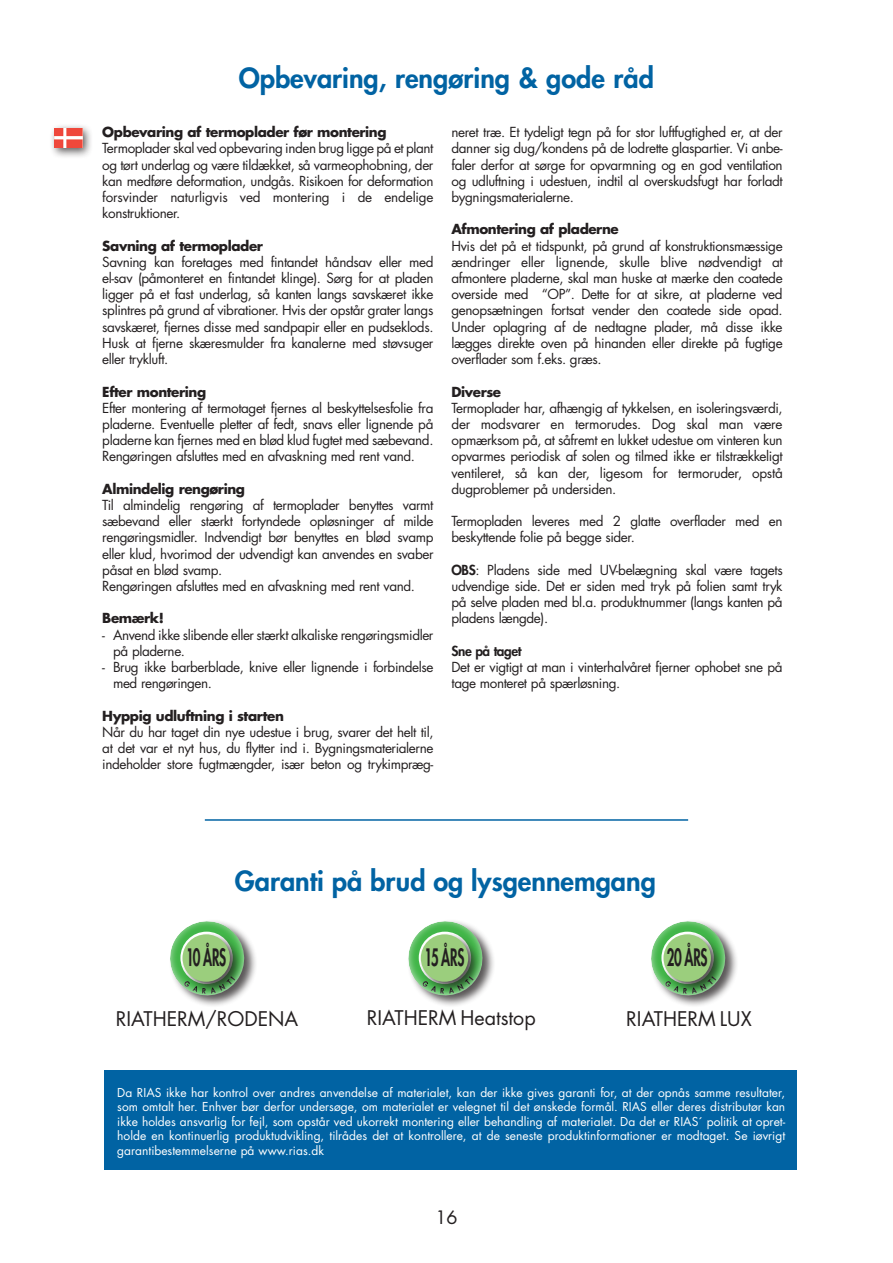
<style>
.page{position:relative;width:893px;height:1263px;background:#fff}
.page>*{position:absolute;margin:0;border:0;box-sizing:border-box;transform-origin:0 0}
.Normal{font:800 27px "Futura Std";color:#0163a3}
.t1{font:800 23.4px "Futura Std";letter-spacing:-.03em;color:#231f20;scale:.57 1}
.Normal-2{font:19.65px "Futura Std";color:#231f20}
.t2{font:18px "Futura Std";color:#231f20}
.Side_12_brød{font:13.5px/16.2px "Futura Std";letter-spacing:-.03em;color:#231f20;text-align:justify}
.Side_12_brød-2{font:700 13.5px "Futura Std";letter-spacing:-.03em;color:#231f20}
.Side_12_brød-3{font:800 13.5px "Futura Std";letter-spacing:-.03em;color:#231f20}
.Normal-3{font:12px/14.4px "Futura Std";color:#fff;text-align:justify}
.s1{font-weight:800}
</style>
<div class="page">
<div style="left:104px;top:1070px;width:692px;height:100px;background:#0163a3"></div>
<div style="left:49px;top:123px;width:45px;height:36px;background:#231f20;opacity:.75"></div>
<img style="left:54px;top:128px;width:28px;height:20px">
<svg style="left:170px;top:921px;width:86px;height:85px"></svg>
<div style="left:181px;top:932px;width:62px;height:62px;background:#231f20;opacity:.75"></div>
<div style="left:182px;top:934px;width:48px;height:48px;background:#9bce7d;border-radius:50%"></div>
<svg style="left:408px;top:921px;width:86px;height:85px"></svg>
<div style="left:419px;top:932px;width:62px;height:62px;background:#231f20;opacity:.75"></div>
<div style="left:421px;top:934px;width:47px;height:48px;background:#9bce7d;border-radius:50%"></div>
<svg style="left:651px;top:921px;width:86px;height:85px"></svg>
<div style="left:662px;top:932px;width:62px;height:62px;background:#231f20;opacity:.75"></div>
<div style="left:663px;top:934px;width:48px;height:48px;background:#9bce7d;border-radius:50%"></div>
<hr style="left:205px;top:819px;width:483px;height:2px;background:#0163a3">
<p class="Normal" style="left:239px;top:60px;width:417px">Opbevaring, rengøring &amp; gode råd</p>
<p class="Side_12_brød-2" style="left:102px;top:123px;width:286px">Opbevaring af termoplader før montering</p>
<p class="Side_12_brød" style="left:102px;top:141px;width:333px">Termoplader skal ved opbevaring inden brug ligge på et plant og tørt underlag og være tildækket, så varmeophobning, der kan medføre deformation, undgås. Risikoen for deformation forsvinder naturligvis ved montering i de endelige konstruktioner.</p>
<p class="Side_12_brød-2" style="left:102px;top:237px;width:162px">Savning af termoplader</p>
<p class="Side_12_brød" style="left:102px;top:254px;width:333px">Savning kan foretages med fintandet håndsav eller med el-sav (påmonteret en fintandet klinge). Sørg for at pladen ligger på et fast underlag, så kanten langs savskæret ikke splintres på grund af vibrationer. Hvis der opstår grater langs savskæret, fjernes disse med sandpapir eller en pudseklods.<br>Husk at fjerne skæresmulder fra kanalerne med støvsuger eller trykluft.</p>
<p class="Side_12_brød-2" style="left:102px;top:382px;width:105px">Efter montering</p>
<p class="Side_12_brød" style="left:102px;top:400px;width:333px">Efter montering af termotaget fjernes al beskyttelsesfolie fra pladerne. Eventuelle pletter af fedt, snavs eller lignende på pladerne kan fjernes med en blød klud fugtet med sæbevand.<br>Rengøringen afsluttes med en afvaskning med rent vand.</p>
<p class="Side_12_brød-2" style="left:102px;top:480px;width:144px">Almindelig rengøring</p>
<p class="Side_12_brød" style="left:102px;top:497px;width:333px">Til almindelig rengøring af termoplader benyttes varmt sæbevand eller stærkt fortyndede opløsninger af milde rengøringsmidler. Indvendigt bør benyttes en blød svamp eller klud, hvorimod der udvendigt kan anvendes en svaber påsat en blød svamp.</p>
<p class="Side_12_brød" style="left:102px;top:578px;width:314px">Rengøringen afsluttes med en afvaskning med rent vand.</p>
<p class="Side_12_brød-2" style="left:102px;top:609px;width:63px">Bemærk!</p>
<p class="Side_12_brød" style="left:113px;top:627px;width:322px;text-indent:-11px">- Anvend ikke slibende eller stærkt alkaliske rengøringsmidler på pladerne.</p>
<p class="Side_12_brød" style="left:113px;top:659px;width:322px;text-indent:-11px">- Brug ikke barberblade, knive eller lignende i forbindelse med rengøringen.</p>
<p class="Side_12_brød-2" style="left:102px;top:706px;width:183px">Hyppig udluftning i starten</p>
<p class="Side_12_brød" style="left:102px;top:724px;width:333px">Når du har taget din nye udestue i brug, svarer det helt til, at det var et nyt hus, du flytter ind i. Bygningsmaterialerne indeholder store fugtmængder, især beton og trykimpræg-</p>
<p class="Side_12_brød" style="left:451px;top:124px;width:333px">neret træ. Et tydeligt tegn på for stor luftfugtighed er, at der danner sig dug/kondens på de lodrette glaspartier. Vi anbe&shy;faler derfor at sørge for opvarmning og en god ventilation og udluftning i udestuen, indtil al overskudsfugt har forladt bygningsmaterialerne.</p>
<p class="Side_12_brød-2" style="left:451px;top:220px;width:169px">Afmontering af pladerne</p>
<p class="Side_12_brød" style="left:451px;top:238px;width:333px">Hvis det på et tidspunkt, på grund af konstruktionsmæssige ændringer eller lignende, skulle blive nødvendigt at afmontere pladerne, skal man huske at mærke den coatede overside med “OP”. Dette for at sikre, at pladerne ved genopsætningen fortsat vender den coatede side opad.<br>Under oplagring af de nedtagne plader, må disse ikke lægges direkte oven på hinanden eller direkte på fugtige overflader som f.eks. græs.</p>
<p class="Side_12_brød-2" style="left:451px;top:382px;width:51px">Diverse</p>
<p class="Side_12_brød" style="left:451px;top:400px;width:333px">Termoplader har, afhængig af tykkelsen, en isoleringsværdi, der modsvarer en termorudes. Dog skal man være opmærksom på, at såfremt en lukket udestue om vinteren kun opvarmes periodisk af solen og tilmed ikke er tilstrækkeligt ventileret, så kan der, ligesom for termoruder, opstå dugproblemer på undersiden.</p>
<p class="Side_12_brød" style="left:451px;top:513px;width:333px">Termopladen leveres med 2 glatte overflader med en beskyttende folie på begge sider.</p>
<p class="Side_12_brød" style="left:451px;top:562px;width:333px"><span class="s1">OBS</span>: Pladens side med UV-belægning skal være tagets udvendige side. Det er siden med tryk på folien samt tryk på selve pladen med bl.a. produktnummer (langs kanten på pladens længde).</p>
<p class="Side_12_brød-3" style="left:451px;top:642px;width:71px">Sne på taget</p>
<p class="Side_12_brød" style="left:451px;top:659px;width:333px">Det er vigtigt at man i vinterhalvåret fjerner ophobet sne på tage monteret på spærløsning.</p>
<p class="Normal" style="left:235px;top:864px;width:423px">Garanti på brud og lysgennemgang</p>
<p class="t1" style="left:186px;top:942px;width:72px">10 ÅRS</p>
<p class="t1" style="left:425px;top:942px;width:71px">15 ÅRS</p>
<p class="t1" style="left:667px;top:942px;width:73px">20 ÅRS</p>
<p class="Normal-2" style="left:116px;top:1006px;width:184px">RIATHERM/RODENA</p>
<p class="Normal-2" style="left:367px;top:1005px;width:170px">RIATHERM Heatstop</p>
<p class="Normal-2" style="left:626px;top:1006px;width:127px">RIATHERM LUX</p>
<p class="Normal-3" style="left:117px;top:1085px;width:669px">Da RIAS ikke har kontrol over andres anvendelse af materialet, kan der ikke gives garanti for, at der opnås samme resultater, som omtalt her. Enhver bør derfor undersøge, om materialet er velegnet til det ønskede formål. RIAS eller deres distributør kan ikke holdes ansvarlig for fejl, som opstår ved ukorrekt montering eller behandling af materialet. Da det er RIAS´ politik at opret&shy;holde en kontinuerlig produktudvikling, tilrådes det at kontrollere, at de seneste produktinformationer er modtaget. Se iøvrigt garantibestemmelserne på www.rias.dk</p>
<h3 class="t2" style="left:435px;top:1205px;width:24px">16</h3>
</div>
